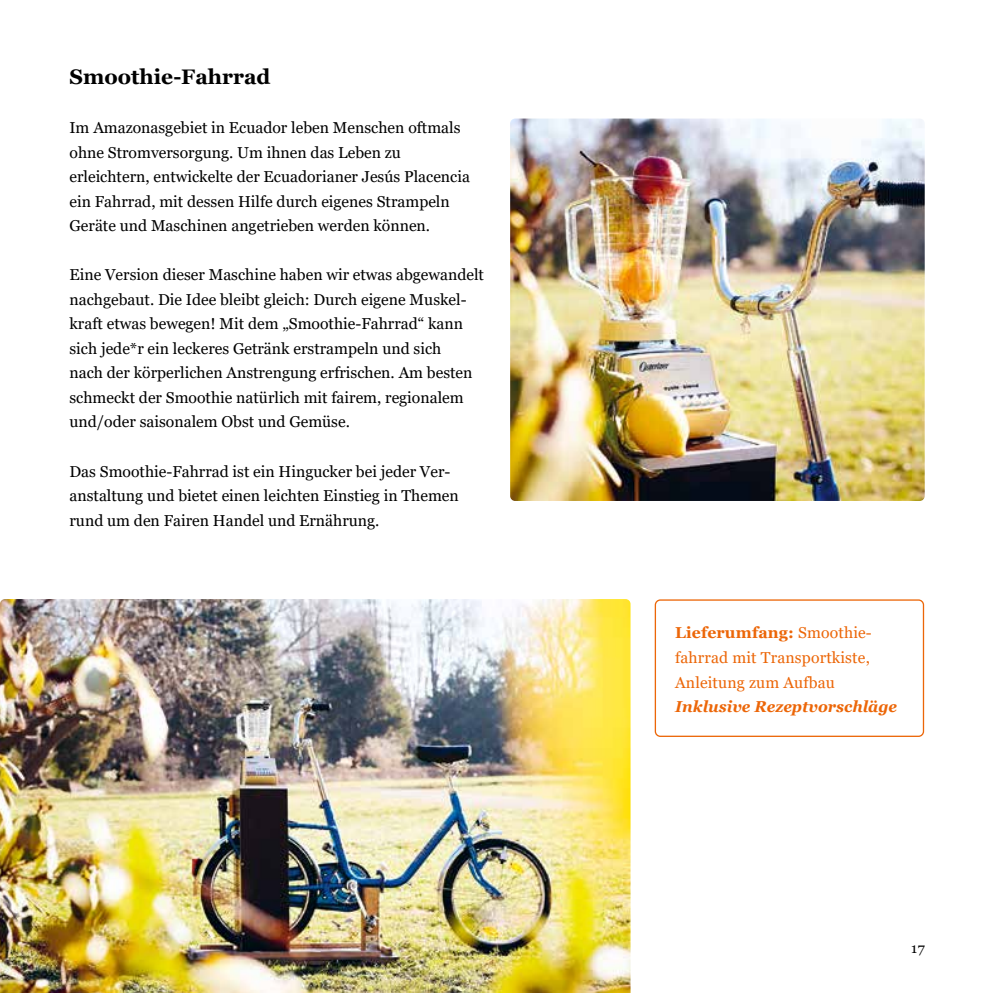
<style>
.page{position:relative;width:993px;height:993px;background:#fff}
.page>*{position:absolute;margin:0;border:0;box-sizing:border-box;transform-origin:0 0}
.t1{font:700 21px "Georgia";color:#000}
.t2{font:15.75px/24.5px "Georgia";color:#000}
.t3{font:15.75px/24.5px "Georgia";letter-spacing:.01em;color:#ec6608;text-align:justify}
.t4{font:italic 700 15.75px "Georgia";color:#ec6608}
.t5{font:14px "Georgia";color:#000}
.s1{font-weight:700}
</style>
<div class="page">
<img style="left:0;top:599px;width:630px;height:393px">
<img style="left:510px;top:118px;width:414px;height:383px">
<div style="left:654px;top:599px;width:269px;height:137px;border:1px solid #ec6608;border-radius:5px"></div>
<h1 class="t1" style="left:69px;top:63px;width:202px">Smoothie-Fahrrad</h1>
<p class="t2" style="left:69px;top:116px;width:402px">Im Amazonasgebiet in Ecuador leben Menschen oftmals ohne Stromversorgung. Um ihnen das Leben zu erleichtern, entwickelte der Ecuadorianer Jesús Placencia ein Fahrrad, mit dessen Hilfe durch eigenes Strampeln Geräte und Maschinen angetrieben werden können.</p>
<p class="t2" style="left:69px;top:263px;width:416px">Eine Version dieser Maschine haben wir etwas abgewandelt nachgebaut. Die Idee bleibt gleich: Durch eigene Muskel&shy;kraft etwas bewegen! Mit dem „Smoothie-Fahrrad“ kann sich jede*r ein leckeres Getränk erstrampeln und sich<br>nach der körperlichen Anstrengung erfrischen. Am besten schmeckt der Smoothie natürlich mit fairem, regionalem und/oder saisonalem Obst und Gemüse.</p>
<p class="t2" style="left:69px;top:459px;width:390px">Das Smoothie-Fahrrad ist ein Hingucker bei jeder Ver&shy;anstaltung und bietet einen leichten Einstieg in Themen rund um den Fairen Handel und Ernährung.</p>
<p class="t3" style="left:675px;top:621px;width:197px"><span class="s1">Lieferumfang:</span> Smoothie&shy;fahrrad mit Transport kiste, Anleitung zum Aufbau</p>
<p class="t4" style="left:675px;top:696px;width:223px">Inklusive Rezeptvorschläge</p>
<p class="t5" style="left:910px;top:939px;width:15px">17</p>
</div>
